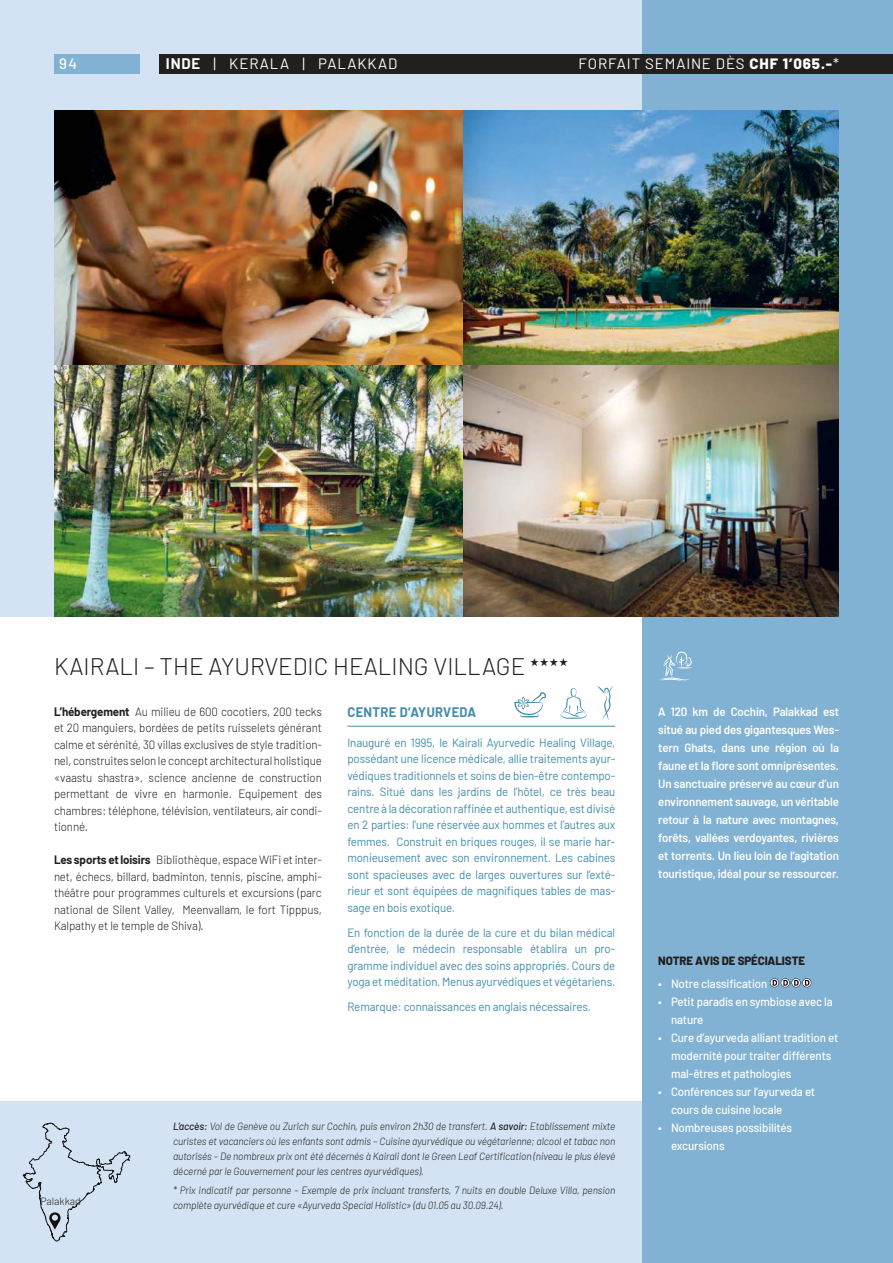
<style>
.page{position:relative;width:893px;height:1263px;background:#fff}
.page>*{position:absolute;margin:0;border:0;box-sizing:border-box;transform-origin:0 0}
.t1{font:300 24px "Barlow";color:#221f1f}
.t2{font:15px "Barlow";letter-spacing:.06em;color:#fff}
.t3{font:500 15px "Barlow";color:#fff}
.t4{font:700 13.5px "Barlow";letter-spacing:.03em;color:#408cab;scale:.96 1}
.t5{font:12px/16.5px "Barlow";letter-spacing:-.01em;color:#408cab;text-align:justify;scale:.96 1}
.t6{font:300 12px/16.5px "Barlow";letter-spacing:-.01em;color:#221f1f;text-align:justify;scale:.96 1}
.t7{font:600 12px/18px "Barlow";letter-spacing:-.01em;color:#fff;text-align:justify;scale:.96 1}
.t8{font:500 12px/18px "Barlow";letter-spacing:-.01em;color:#fff;scale:.96 1}
.t9{font:800 12px "Barlow";letter-spacing:-.01em;color:#221f1f;scale:.96 1}
.t10{font:italic 300 10.5px/15px "Barlow";letter-spacing:-.01em;color:#221f1f;text-align:justify;scale:.96 1}
.t11{font:300 10.5px "Barlow";color:#221f1f}
.s1{font-weight:700}
.s2{font-weight:800}
.s3{font-weight:500}
</style>
<div class="page">
<div style="left:0;top:1101px;width:659px;height:162px;background:#d3e3f4"></div>
<div style="left:0;top:0;width:659px;height:617px;background:#d3e3f4"></div>
<div style="left:642px;top:0;width:251px;height:1263px;background:#82b2d3"></div>
<div style="left:54px;top:54px;width:85px;height:20px;background:#82b2d3"></div>
<div style="left:159px;top:54px;width:734px;height:20px;background:#221f1f"></div>
<img style="left:54px;top:111px;width:409px;height:255px">
<img style="left:54px;top:366px;width:409px;height:251px">
<img style="left:463px;top:111px;width:376px;height:255px">
<img style="left:463px;top:366px;width:376px;height:251px">
<hr style="left:347px;top:726px;width:268px;height:1px;background:#408cab">
<svg style="left:770px;top:978px;width:42px;height:10px"></svg>
<svg style="left:514px;top:692px;width:32px;height:25px"></svg>
<svg style="left:597px;top:686px;width:17px;height:34px"></svg>
<svg style="left:560px;top:688px;width:27px;height:31px"></svg>
<svg style="left:23px;top:1123px;width:107px;height:118px"></svg>
<svg style="left:660px;top:652px;width:32px;height:29px"></svg>
<p class="t3" style="left:59px;top:58px;width:19px">94</p>
<p class="t2" style="left:166px;top:58px;width:233px"><span class="s1">INDE</span> | KERALA | PALAKKAD</p>
<p class="t2" style="left:579px;top:58px;width:262px">FORFAIT SEMAINE DÈS <span class="s2">CHF 1’065.-</span>*</p>
<h1 class="t1" style="left:54px;top:656px;width:516px">KAIRALI – THE AYURVEDIC HEALING VILLAGE ★★★★</h1>
<p class="t6" style="left:54px;top:704px;width:281px"><span class="s1">L’hébergement</span> Au milieu de 600 cocotiers, 200 tecks et 20 manguiers, bordées de petits ruisselets générant calme et sérénité, 30 villas exclusives de style tradition&shy;nel, construites selon le concept architectural holistique «vaastu shastra», science ancienne de construction permettant de vivre en harmonie. Equipement des chambres: téléphone, télévision, ventilateurs, air condi&shy;tionné.</p>
<p class="t6" style="left:54px;top:853px;width:281px"><span class="s1">Les sports et loisirs</span> Bibliothèque, espace WiFi et inter&shy;net, échecs, billard, badminton, tennis, piscine, amphi&shy;théâtre pour programmes culturels et excursions (parc national de Silent Valley, Meenvallam, le fort Tipppus, Kalpathy et le temple de Shiva).</p>
<p class="t4" style="left:347px;top:707px;width:136px">CENTRE D’AYURVEDA</p>
<p class="t5" style="left:347px;top:735px;width:281px">Inauguré en 1995, le Kairali Ayurvedic Healing Village, possédant une licence médicale, allie traitements ayur&shy;védiques traditionnels et soins de bien-être contempo&shy;rains. Situé dans les jardins de l’hôtel, ce très beau centre à la décoration raffinée et authentique, est divisé en 2 parties: l’une réservée aux hommes et l’autres aux femmes. Construit en briques rouges, il se marie har&shy;monieusement avec son environnement. Les cabines sont spacieuses avec de larges ouvertures sur l’exté&shy;rieur et sont équipées de magnifiques tables de mas&shy;sage en bois exotique.</p>
<p class="t5" style="left:347px;top:925px;width:281px">En fonction de la durée de la cure et du bilan médical d’entrée, le médecin responsable établira un pro&shy;gramme individuel avec des soins appropriés. Cours de yoga et méditation. Menus ayurvédiques et végétariens.</p>
<p class="t5" style="left:347px;top:999px;width:255px">Remarque: connaissances en anglais nécessaires.</p>
<p class="t11" style="left:40px;top:1197px;width:42px">Palakkad</p>
<p class="t10" style="left:173px;top:1119px;width:462px"><span class="s3">L’accès:</span> Vol de Genève ou Zurich sur Cochin, puis environ 2h30 de transfert. <span class="s3">A savoir:</span> Etablissement mixte curistes et vacanciers où les enfants sont admis – Cuisine ayurvédique ou végétarienne; alcool et tabac non autorisés – De nombreux prix ont été décernés à Kairali dont le Green Leaf Certification (niveau le plus élevé décerné par le Gouvernement pour les centres ayurvédiques).</p>
<p class="t10" style="left:173px;top:1184px;width:462px">* Prix indicatif par personne – Exemple de prix incluant transferts, 7 nuits en double Deluxe Villa, pension complète ayurvédique et cure «Ayurveda Special Holistic» (du 01.05 au 30.09.24).</p>
<p class="t7" style="left:658px;top:704px;width:190px">A 120 km de Cochin, Palakkad est situé au pied des gigantesques Wes&shy;tern Ghats, dans une région où la faune et la flore sont omniprésentes.<br>Un sanctuaire préservé au cœur d’un environnement sauvage, un véritable retour à la nature avec montagnes, forêts, vallées verdoyantes, rivières et torrents. Un lieu loin de l’agitation touristique, idéal pour se ressourcer.</p>
<p class="t9" style="left:658px;top:954px;width:154px">NOTRE AVIS DE SPÉCIALISTE</p>
<p class="t8" style="left:658px;top:975px;width:115px">• Notre classification</p>
<p class="t8" style="left:671px;top:993px;width:170px;text-indent:-13px">• Petit paradis en symbiose avec la nature</p>
<p class="t8" style="left:671px;top:1029px;width:176px;text-indent:-13px">• Cure d’ayurveda alliant tradition et modernité pour traiter différents mal-êtres et pathologies</p>
<p class="t8" style="left:671px;top:1083px;width:152px;text-indent:-13px">• Conférences sur l’ayurveda et cours de cuisine locale</p>
<p class="t8" style="left:671px;top:1119px;width:128px;text-indent:-13px">• Nombreuses possibilités excursions</p>
</div>
